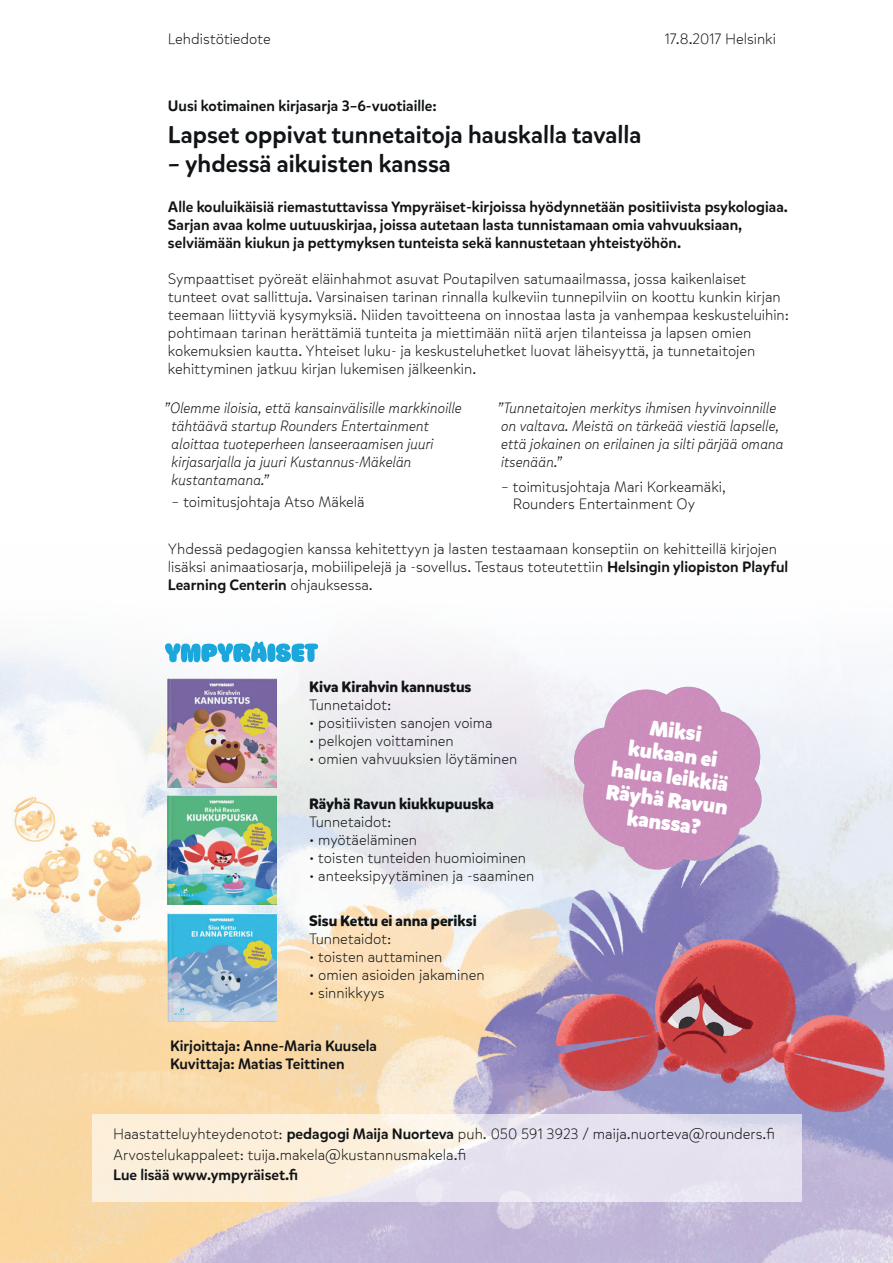
<style>
.page{position:relative;width:893px;height:1263px;background:#fff}
.page>*{position:absolute;margin:0;border:0;box-sizing:border-box;transform-origin:0 0}
.t1{font:500 24px "Mikado";color:#111416}
.t2{font:900 21px/23.1px "Mikado";color:#fff;text-align:center}
.t3{font:300 15px/18px "Mikado";color:#111416}
.t4{font:500 15px/18px "Mikado";color:#111416}
.t5{font:italic 300 15px/18px "Mikado";color:#111416}
.t6{font:700 15px "Mikado";color:#111416}
.s1{font-weight:500}
</style>
<div class="page">
<img style="left:0;top:646px;width:893px;height:617px">
<svg style="left:92px;top:1114px;width:709px;height:87px;background:#f0e8e6"></svg>
<img style="left:168px;top:679px;width:109px;height:108px">
<img style="left:168px;top:796px;width:109px;height:108px">
<svg style="left:163px;top:641px;width:155px;height:22px"></svg>
<img style="left:168px;top:913px;width:109px;height:108px">
<svg style="left:569px;top:682px;width:197px;height:5px"></svg>
<img style="left:569px;top:687px;width:197px;height:187px">
<p class="t3" style="left:168px;top:30px;width:104px">Lehdistötiedote</p>
<p class="t3" style="left:665px;top:30px;width:113px">17.8.2017 Helsinki</p>
<p class="t4" style="left:168px;top:97px;width:270px">Uusi kotimainen kirjasarja 3–6-vuotiaille:</p>
<h1 class="t1" style="left:168px;top:120px;width:475px">Lapset oppivat tunnetaitoja hauskalla tavalla</h1>
<h1 class="t1" style="left:168px;top:149px;width:284px">– yhdessä aikuisten kanssa</h1>
<p class="t4" style="left:168px;top:198px;width:621px">Alle kouluikäisiä riemastuttavissa Ympyräiset-kirjoissa hyödynnetään positiivista psykologiaa.<br>Sarjan avaa kolme uutuuskirjaa, joissa autetaan lasta tunnistamaan omia vahvuuksiaan, selviämään kiukun ja pettymyksen tunteista sekä kannustetaan yhteistyöhön.</p>
<p class="t3" style="left:168px;top:270px;width:623px">Sympaattiset pyöreät eläinhahmot asuvat Poutapilven satumaailmassa, jossa kaikenlaiset tunteet ovat sallittuja. Varsinaisen tarinan rinnalla kulkeviin tunnepilviin on koottu kunkin kirjan teemaan liittyviä kysymyksiä. Niiden tavoitteena on innostaa lasta ja vanhempaa keskusteluihin: pohtimaan tarinan herättämiä tunteita ja miettimään niitä arjen tilanteissa ja lapsen omien kokemuksien kautta. Yhteiset luku- ja keskusteluhetket luovat läheisyyttä, ja tunnetaitojen kehittyminen jatkuu kirjan lukemisen jälkeenkin.</p>
<p class="t5" style="left:172px;top:399px;width:292px;text-indent:-8px">”Olemme iloisia, että kansainvälisille markkinoille tähtäävä startup Rounders Entertainment aloittaa tuoteperheen lanseeraamisen juuri kirjasarjalla ja juuri Kustannus-Mäkelän kustantamana.”</p>
<p class="t3" style="left:172px;top:493px;width:195px">– toimitusjohtaja Atso Mäkelä</p>
<p class="t5" style="left:498px;top:399px;width:288px">”Tunnetaitojen merkitys ihmisen hyvinvoinnille on valtava. Meistä on tärkeää viestiä lapselle, että jokainen on erilainen ja silti pärjää omana itsenään.”</p>
<p class="t3" style="left:513px;top:479px;width:215px;line-height:16.2px;text-indent:-12px">– toimitusjohtaja Mari Korkeamäki,<br>Rounders Entertainment Oy</p>
<p class="t3" style="left:168px;top:540px;width:622px">Yhdessä pedagogien kanssa kehitettyyn ja lasten testaamaan konseptiin on kehitteillä kirjojen lisäksi animaatiosarja, mobiilipelejä ja -sovellus. Testaus toteutettiin <span class="s1">Helsingin yliopiston Playful<br>Learning Centerin</span> ohjauksessa.</p>
<p class="t6" style="left:309px;top:677px;width:164px">Kiva Kirahvin kannustus</p>
<p class="t3" style="left:309px;top:696px;width:84px">Tunnetaidot:</p>
<p class="t3" style="left:309px;top:714px;width:185px">• positiivisten sanojen voima</p>
<p class="t3" style="left:309px;top:732px;width:146px">• pelkojen voittaminen</p>
<p class="t3" style="left:309px;top:750px;width:210px">• omien vahvuuksien löytäminen</p>
<p class="t6" style="left:309px;top:794px;width:186px">Räyhä Ravun kiukkupuuska</p>
<p class="t3" style="left:309px;top:813px;width:84px">Tunnetaidot:</p>
<p class="t3" style="left:309px;top:831px;width:110px">• myötäeläminen</p>
<p class="t3" style="left:309px;top:849px;width:219px">• toisten tunteiden huomioiminen</p>
<p class="t3" style="left:309px;top:867px;width:227px">• anteeksipyytäminen ja -saaminen</p>
<p class="t6" style="left:309px;top:911px;width:169px">Sisu Kettu ei anna periksi</p>
<p class="t3" style="left:309px;top:930px;width:84px">Tunnetaidot:</p>
<p class="t3" style="left:309px;top:948px;width:135px">• toisten auttaminen</p>
<p class="t3" style="left:309px;top:966px;width:177px">• omien asioiden jakaminen</p>
<p class="t3" style="left:309px;top:984px;width:77px">• sinnikkyys</p>
<p class="t4" style="left:170px;top:1037px;width:208px">Kirjoittaja: Anne-Maria Kuusela<br>Kuvittaja: Matias Teittinen</p>
<h2 class="t2" style="left:617px;top:711px;width:124px;rotate:8deg">Miksi kukaan ei halua leikkiä<br>Räyhä Ravun kanssa?</h2>
<p class="t3" style="left:113px;top:1124px;width:663px;line-height:20.4px">Haastatteluyhteydenotot: <span class="s1">pedagogi Maija Nuorteva</span> puh. 050 591 3923 / maija.nuorteva@rounders.fi<br>Arvostelukappaleet: tuija.makela@kustannusmakela.fi</p>
<p class="t4" style="left:113px;top:1166px;width:187px">Lue lisää www.ympyräiset.fi</p>
</div>
